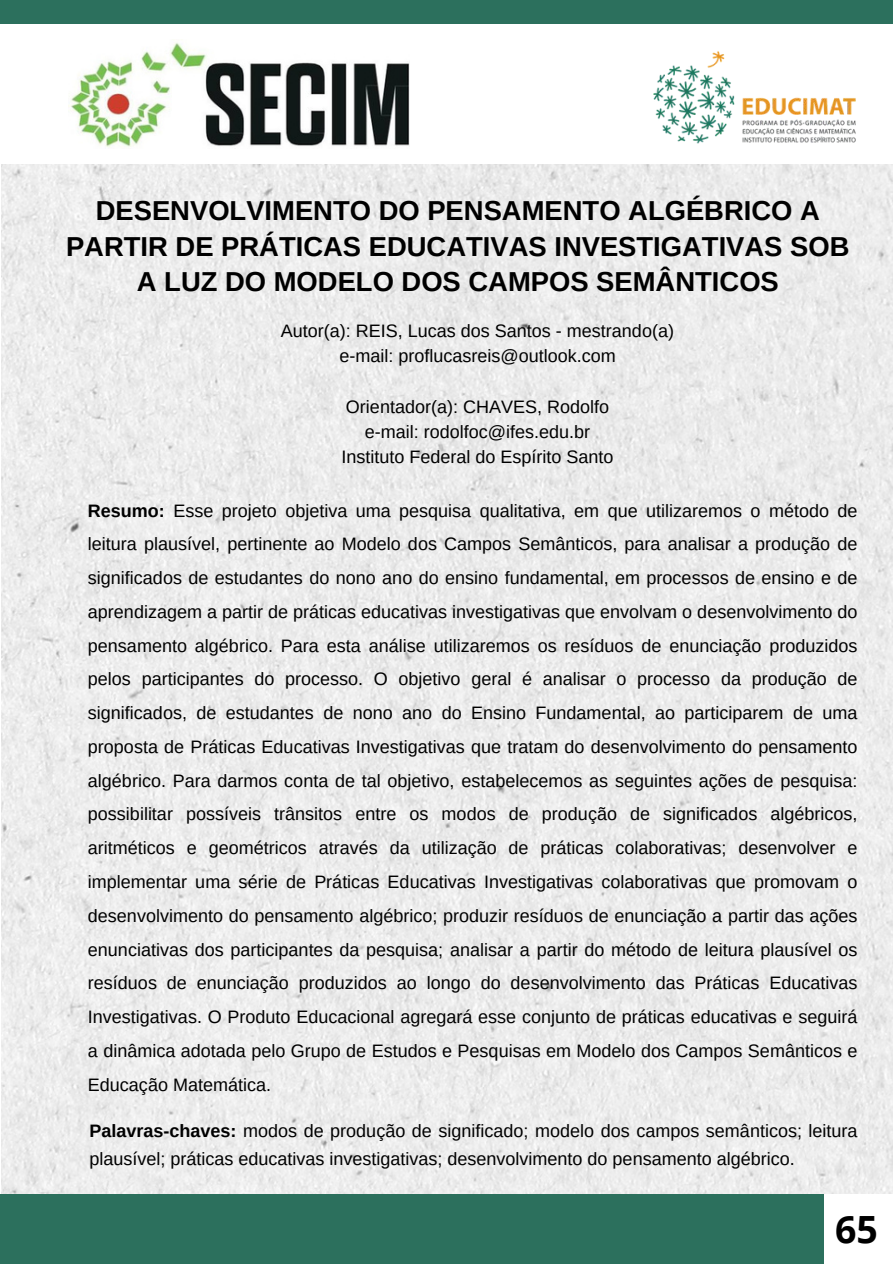
<style>
.page{position:relative;width:893px;height:1264px;background:#fff}
.page>*{position:absolute;margin:0;border:0;box-sizing:border-box;transform-origin:0 0}
.t1{font:700 37.5px "Open Sans";color:#000}
.t2{font:700 27.45px/35.4px "Arimo";color:#000;text-align:center}
.t3{font:18px/33.8px "Arimo";color:#000;text-align:center}
.s1{font-weight:700}
</style>
<div class="page">
<img style="left:1px;top:164px;width:891px;height:1029px">
<div style="left:0;top:0;width:892px;height:24px;background:#2c705d"></div>
<div style="left:0;top:1193px;width:823px;height:70px;background:#2c705d"></div>
<img style="left:653px;top:51px;width:203px;height:93px">
<img style="left:69px;top:42px;width:340px;height:106px">
<h2 class="t2" style="left:66px;top:193px;width:784px">DESENVOLVIMENTO DO PENSAMENTO ALGÉBRICO A<br>PARTIR DE PRÁTICAS EDUCATIVAS INVESTIGATIVAS SOB<br>A LUZ DO MODELO DOS CAMPOS SEMÂNTICOS</h2>
<p class="t3" style="left:281px;top:318px;width:394px;line-height:24.8px">Autor(a): REIS, Lucas dos Santos - mestrando(a) e-mail: proflucasreis@outlook.com</p>
<p class="t3" style="left:341px;top:395px;width:273px;line-height:24.8px">Orientador(a): CHAVES, Rodolfo e-mail: rodolfoc@ifes.edu.br<br>Instituto Federal do Espírito Santo</p>
<p class="t3" style="left:88px;top:493px;width:771px;text-align:justify"><span class="s1">Resumo:</span> Esse projeto objetiva uma pesquisa qualitativa, em que utilizaremos o método de leitura plausível, pertinente ao Modelo dos Campos Semânticos, para analisar a produção de significados de estudantes do nono ano do ensino fundamental, em processos de ensino e de aprendizagem a partir de práticas educativas investigativas que envolvam o desenvolvimento do pensamento algébrico. Para esta análise utilizaremos os resíduos de enunciação produzidos pelos participantes do processo. O objetivo geral é analisar o processo da produção de significados, de estudantes de nono ano do Ensino Fundamental, ao participarem de uma proposta de Práticas Educativas Investigativas que tratam do desenvolvimento do pensamento algébrico. Para darmos conta de tal objetivo, estabelecemos as seguintes ações de pesquisa: possibilitar possíveis trânsitos entre os modos de produção de significados algébricos, aritméticos e geométricos através da utilização de práticas colaborativas; desenvolver e implementar uma série de Práticas Educativas Investigativas colaborativas que promovam o desenvolvimento do pensamento algébrico; produzir resíduos de enunciação a partir das ações enunciativas dos participantes da pesquisa; analisar a partir do método de leitura plausível os resíduos de enunciação produzidos ao longo do desenvolvimento das Práticas Educativas Investigativas. O Produto Educacional agregará esse conjunto de práticas educativas e seguirá a dinâmica adotada pelo Grupo de Estudos e Pesquisas em Modelo dos Campos Semânticos e Educação Matemática.</p>
<p class="t3" style="left:89px;top:1116px;width:769px;line-height:28.2px;text-align:left"><span class="s1">Palavras-chaves:</span> modos de produção de significado; modelo dos campos semânticos; leitura plausível; práticas educativas investigativas; desenvolvimento do pensamento algébrico.</p>
<h1 class="t1" style="left:835px;top:1202px;width:44px">65</h1>
</div>
